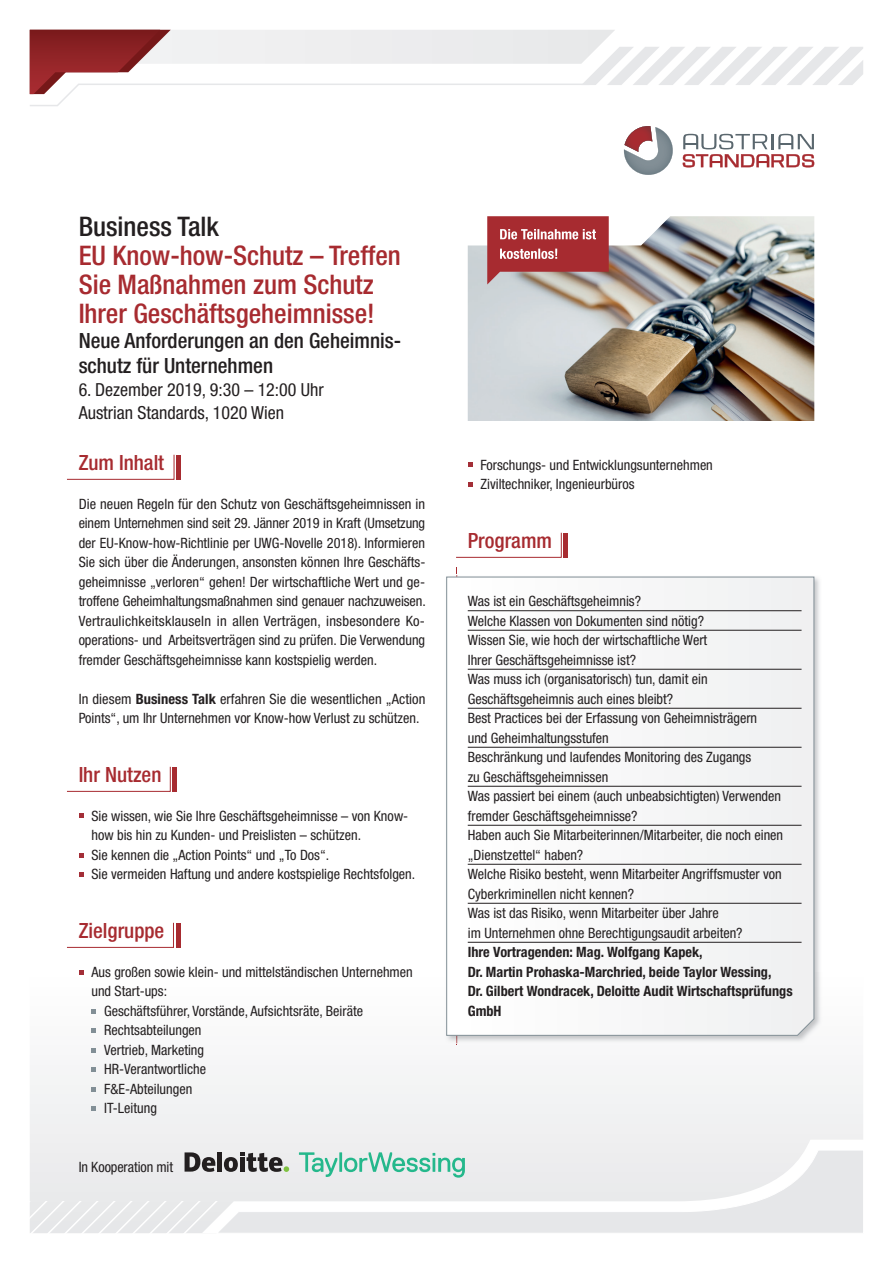
<style>
.page{position:relative;width:893px;height:1263px;background:#fff}
.page>*{position:absolute;margin:0;border:0;box-sizing:border-box;transform-origin:0 0}
.t1{font:500 condensed 27px/29.2px "Helvetica Neue LT Std";color:#a72b30}
.t2{font:500 condensed 27px "Helvetica Neue LT Std";color:#231f20}
.t3{font:500 condensed 21px/24.9px "Helvetica Neue LT Std";color:#231f20}
.t4{font:500 condensed 21px "Helvetica Neue LT Std";color:#a72b30}
.t5{font:condensed 18px/22.8px "Helvetica Neue LT Std";color:#231f20}
.t6{font:condensed 14.25px/19.5px "Helvetica Neue LT Std";color:#231f20}
.t7{font:700 condensed 14.25px/19.5px "Helvetica Neue LT Std";color:#231f20}
.s1{font-weight:700}
</style>
<div class="page">
<svg style="left:29px;top:30px;width:834px;height:76px"></svg>
<svg style="left:683px;top:134px;width:131px;height:33px"></svg>
<svg style="left:624px;top:126px;width:49px;height:49px"></svg>
<svg style="left:30px;top:974px;width:833px;height:227px"></svg>
<svg style="left:202px;top:1140px;width:661px;height:61px;fill:#eeeeef"></svg>
<svg style="left:215px;top:1149px;width:648px;height:84px;background:#ececed"></svg>
<svg style="left:30px;top:1201px;width:191px;height:32px"></svg>
<hr style="left:456px;top:567px;width:1px;height:478px;background:#a72b30">
<img style="left:444px;top:575px;width:378px;height:468px">
<svg style="left:446px;top:576px;width:369px;height:460px"></svg>
<svg style="left:79px;top:813px;width:5px;height:5px"></svg>
<svg style="left:79px;top:853px;width:5px;height:4px"></svg>
<svg style="left:79px;top:872px;width:5px;height:5px"></svg>
<svg style="left:79px;top:970px;width:5px;height:4px"></svg>
<svg style="left:91px;top:1008px;width:5px;height:5px"></svg>
<svg style="left:91px;top:1028px;width:5px;height:5px"></svg>
<svg style="left:91px;top:1047px;width:5px;height:5px"></svg>
<svg style="left:91px;top:1067px;width:5px;height:5px"></svg>
<svg style="left:91px;top:1086px;width:5px;height:5px"></svg>
<svg style="left:91px;top:1106px;width:5px;height:5px"></svg>
<svg style="left:67px;top:454px;width:107px;height:26px"></svg>
<div style="left:176px;top:455px;width:5px;height:24px;background:#a72b30"></div>
<svg style="left:67px;top:766px;width:104px;height:26px"></svg>
<hr style="left:173px;top:767px;width:4px;height:24px;background:#a72b30">
<svg style="left:67px;top:922px;width:107px;height:26px"></svg>
<hr style="left:176px;top:923px;width:4px;height:24px;background:#a72b30">
<hr style="left:468px;top:610px;width:333px;height:1px;background:#231f20">
<hr style="left:468px;top:630px;width:333px;height:1px;background:#231f20">
<hr style="left:468px;top:669px;width:333px;height:1px;background:#231f20">
<hr style="left:468px;top:708px;width:333px;height:1px;background:#231f20">
<hr style="left:468px;top:747px;width:333px;height:1px;background:#231f20">
<hr style="left:468px;top:786px;width:333px;height:1px;background:#231f20">
<hr style="left:468px;top:825px;width:333px;height:1px;background:#231f20">
<hr style="left:468px;top:864px;width:333px;height:1px;background:#231f20">
<hr style="left:468px;top:903px;width:333px;height:1px;background:#231f20">
<hr style="left:468px;top:942px;width:333px;height:1px;background:#231f20">
<svg style="left:468px;top:462px;width:5px;height:5px"></svg>
<svg style="left:468px;top:482px;width:5px;height:5px"></svg>
<svg style="left:456px;top:532px;width:106px;height:26px"></svg>
<hr style="left:564px;top:533px;width:4px;height:24px;background:#a72b30">
<img style="left:468px;top:216px;width:346px;height:205px">
<svg style="left:487px;top:216px;width:122px;height:68px;background:#b15558"></svg>
<svg style="left:299px;top:1152px;width:166px;height:26px;background:#b2ddd1"></svg>
<div style="left:217px;top:1152px;width:5px;height:19px;background:#231f20"></div>
<svg style="left:224px;top:1152px;width:65px;height:20px"></svg>
<svg style="left:185px;top:1152px;width:30px;height:20px"></svg>
<h1 class="t2" style="left:79px;top:210px;width:142px">Business Talk</h1>
<h1 class="t1" style="left:79px;top:240px;width:324px">EU Know-how-Schutz – Treffen<br>Sie Maßnahmen zum Schutz<br>Ihrer Geschäftsgeheimnisse!</h1>
<h2 class="t3" style="left:79px;top:328px;width:324px">Neue Anforderungen an den Geheimnis&shy;schutz für Unternehmen</h2>
<p class="t5" style="left:79px;top:378px;width:247px">6. Dezember 2019, 9:30 – 12:00 Uhr<br>Austrian Standards, 1020 Wien</p>
<h2 class="t4" style="left:79px;top:450px;width:87px">Zum Inhalt</h2>
<p class="t6" style="left:79px;top:494px;width:349px;text-align:justify">Die neuen Regeln für den Schutz von Geschäftsgeheimnissen in einem Unternehmen sind seit 29. Jänner 2019 in Kraft (Umsetzung der EU-Know-how-Richtlinie per UWG-Novelle 2018). Informieren Sie sich über die Änderungen, ansonsten können Ihre Geschäfts&shy;geheimnisse „verloren“ gehen! Der wirtschaftliche Wert und ge&shy;troffene Geheimhaltungsmaßnahmen sind genauer nachzuweisen.<br>Vertraulichkeitsklauseln in allen Verträgen, insbesondere Ko&shy;operations- und Arbeitsverträgen sind zu prüfen. Die Verwendung fremder Geschäftsgeheimnisse kann kostspielig werden.</p>
<p class="t6" style="left:79px;top:689px;width:348px">In diesem <span class="s1">Business Talk</span> erfahren Sie die wesentlichen „Action<br>Points“, um Ihr Unternehmen vor Know-how Verlust zu schützen.</p>
<h2 class="t4" style="left:79px;top:762px;width:84px">Ihr Nutzen</h2>
<p class="t6" style="left:91px;top:806px;width:325px">Sie wissen, wie Sie Ihre Geschäftsgeheimnisse – von Know&shy;how bis hin zu Kunden- und Preislisten – schützen.<br>Sie kennen die „Action Points“ und „To Dos“.<br>Sie vermeiden Haftung und andere kostspielige Rechtsfolgen.</p>
<h2 class="t4" style="left:79px;top:918px;width:87px">Zielgruppe</h2>
<p class="t6" style="left:91px;top:962px;width:323px">Aus großen sowie klein- und mittelständischen Unternehmen</p>
<p class="t6" style="left:91px;top:981px;width:77px">und Start-ups:</p>
<p class="t6" style="left:104px;top:1001px;width:260px">Geschäftsführer, Vorstände, Aufsichtsräte, Beiräte</p>
<p class="t6" style="left:104px;top:1020px;width:99px">Rechtsabteilungen</p>
<p class="t6" style="left:104px;top:1040px;width:101px">Vertrieb, Marketing</p>
<p class="t6" style="left:104px;top:1059px;width:103px">HR-Verantwortliche</p>
<p class="t6" style="left:104px;top:1079px;width:90px">F&amp;E-Abteilungen</p>
<p class="t6" style="left:104px;top:1098px;width:54px">IT-Leitung</p>
<p class="t6" style="left:79px;top:1157px;width:96px">In Kooperation mit</p>
<p class="t6" style="left:480px;top:455px;width:234px">Forschungs- und Entwicklungsunternehmen<br>Ziviltechniker, Ingenieurbüros</p>
<h2 class="t4" style="left:468px;top:528px;width:86px">Programm</h2>
<p class="t6" style="left:468px;top:591px;width:317px">Was ist ein Geschäftsgeheimnis?<br>Welche Klassen von Dokumenten sind nötig?<br>Wissen Sie, wie hoch der wirtschaftliche Wert<br>Ihrer Geschäftsgeheimnisse ist?<br>Was muss ich (organisatorisch) tun, damit ein Geschäftsgeheimnis auch eines bleibt?<br>Best Practices bei der Erfassung von Geheimnisträgern<br>und Geheimhaltungsstufen<br>Beschränkung und laufendes Monitoring des Zugangs<br>zu Geschäftsgeheimnissen<br>Was passiert bei einem (auch unbeabsichtigten) Verwenden fremder Geschäftsgeheimnisse?<br>Haben auch Sie Mitarbeiterinnen/Mitarbeiter, die noch einen „Dienstzettel“ haben?<br>Welche Risiko besteht, wenn Mitarbeiter Angriffsmuster von Cyberkriminellen nicht kennen?<br>Was ist das Risiko, wenn Mitarbeiter über Jahre<br>im Unternehmen ohne Berechtigungsaudit arbeiten?</p>
<p class="t7" style="left:468px;top:942px;width:326px">Ihre Vortragenden: Mag. Wolfgang Kapek,<br>Dr. Martin Prohaska-Marchried, beide Taylor Wessing,<br>Dr. Gilbert Wondracek, Deloitte Audit Wirtschaftsprüfungs GmbH</p>
</div>
